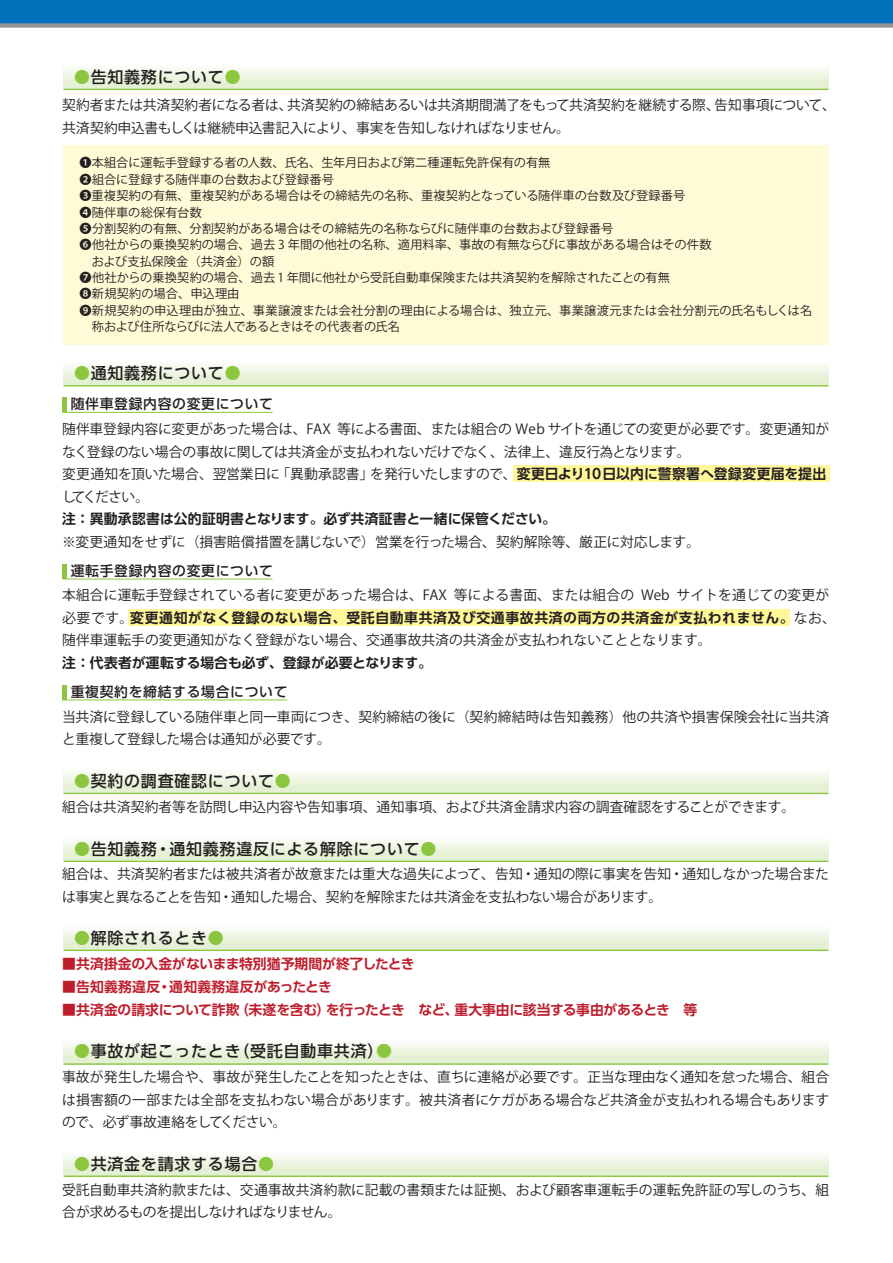
<style>
.page{position:relative;width:893px;height:1263px;background:#fff}
.page>*{position:absolute;margin:0;border:0;box-sizing:border-box;transform-origin:0 0}
.t1{font:500 15.9px "UD Shin Go Pr 6 N";letter-spacing:.05em;color:#231f20}
.t2{font:13.8px/22.5px "Koz Go Pr 6 N";letter-spacing:-.01em;color:#231f20}
.t3{font:700 13.8px "UD Shin Go Pr 6 N De";letter-spacing:-.015em;color:#be1d2c}
.t4{font:700 13.8px "UD Shin Go Pr 6 N De";color:#231f20}
.t5{font:700 13.8px "UD Shin Go Pr 6 N De";letter-spacing:.03em;color:#231f20}
.t6{font:500 13.8px "UD Shin Go Pr 6 N";letter-spacing:.05em;color:#231f20}
.t7{font:700 13.8px "UD Shin Go Pr 6 N De";letter-spacing:.015em;color:#be1d2c}
.t8{font:12.15px "Koz Go Pr 6 N";color:#231f20}
.t9{font:12.15px "Koz Go Pr 6 N";letter-spacing:-.03em;color:#231f20}
.s1{color:#8bc63e}
.s2{font-family:"UD Shin Go Pr 6 N De";font-weight:700}
.s3{font-family:"Koz Go Pr 6 N";font-weight:400}
</style>
<div class="page">
<div style="left:0;top:0;width:893px;height:23px;background:#0072bc"></div>
<div style="left:0;top:23px;width:893px;height:5px;background:#939598"></div>
<div style="left:513px;top:465px;width:316px;height:17px;background:#fff79a"></div>
<div style="left:128px;top:609px;width:661px;height:17px;background:#fff79a"></div>
<svg style="left:64px;top:68px;width:764px;height:21px;background:#e9f3dd"></svg>
<hr style="left:64px;top:89px;width:764px;height:1px;background:#8bc63e">
<div style="left:64px;top:360px;width:764px;height:26px;background:linear-gradient(to bottom,#fdfefb,#e0eece)"></div>
<hr style="left:64px;top:385px;width:764px;height:1px;background:#8bc63e">
<svg style="left:64px;top:772px;width:764px;height:21px;background:#eaf3dd"></svg>
<hr style="left:64px;top:793px;width:764px;height:1px;background:#8bc63e">
<svg style="left:64px;top:840px;width:764px;height:21px;background:#e9f3dc"></svg>
<hr style="left:64px;top:861px;width:764px;height:1px;background:#8bc63e">
<svg style="left:64px;top:929px;width:764px;height:21px;background:#e9f3dc"></svg>
<hr style="left:64px;top:950px;width:764px;height:1px;background:#8bc63e">
<div style="left:64px;top:1038px;width:764px;height:26px;background:linear-gradient(to bottom,#fdfefc,#e0eece)"></div>
<hr style="left:64px;top:1063px;width:764px;height:2px;background:#8bc63e">
<svg style="left:64px;top:1155px;width:764px;height:20px;background:#ebf4df"></svg>
<hr style="left:64px;top:1175px;width:764px;height:2px;background:#8bc63e">
<div style="left:64px;top:145px;width:765px;height:200px;background:#fffbd6"></div>
<hr style="left:63px;top:397px;width:4px;height:15px;background:#8bc63e">
<hr style="left:63px;top:412px;width:210px;height:1px;background:#8bc63e">
<hr style="left:62px;top:685px;width:4px;height:15px;background:#8bc63e">
<hr style="left:62px;top:699px;width:225px;height:1px;background:#8bc63e">
<hr style="left:63px;top:564px;width:4px;height:15px;background:#8bc63e">
<hr style="left:63px;top:579px;width:210px;height:1px;background:#8bc63e">
<p class="t1" style="left:74px;top:64px;width:168px"><span class="s1">●</span>告知義務について<span class="s1">●</span></p>
<p class="t2" style="left:62px;top:94px;width:775px">契約者または共済契約者になる者は、共済契約の締結あるいは共済期間満了をもって共済契約を継続する際、告知事項について、共済契約申込書もしくは継続申込書記入により、事実を告知しなければなりません。</p>
<p class="t8" style="left:79px;top:156px;width:472px">❶本組合に運転手登録する者の人数、氏名、生年月日および第二種運転免許保有の有無</p>
<p class="t8" style="left:79px;top:172px;width:256px">❷組合に登録する随伴車の台数および登録番号</p>
<p class="t8" style="left:79px;top:189px;width:607px">❸重複契約の有無、重複契約がある場合はその締結先の名称、重複契約となっている随伴車の台数及び登録番号</p>
<p class="t8" style="left:79px;top:205px;width:124px">❹随伴車の総保有台数</p>
<p class="t8" style="left:79px;top:222px;width:535px">❺分割契約の有無、分割契約がある場合はその締結先の名称ならびに随伴車の台数および登録番号</p>
<p class="t8" style="left:79px;top:238px;width:634px">❻他社からの乗換契約の場合、過去 3 年間の他社の名称、適用料率、事故の有無ならびに事故がある場合はその件数</p>
<p class="t8" style="left:92px;top:254px;width:184px">および支払保険金（共済金）の額</p>
<p class="t8" style="left:79px;top:271px;width:592px">❼他社からの乗換契約の場合、過去 1 年間に他社から受託自動車保険または共済契約を解除されたことの有無</p>
<p class="t8" style="left:79px;top:287px;width:161px">❽新規契約の場合、申込理由</p>
<p class="t8" style="left:79px;top:303px;width:734px">❾新規契約の申込理由が独立、事業譲渡または会社分割の理由による場合は、独立元、事業譲渡元または会社分割元の氏名もしくは名</p>
<p class="t9" style="left:92px;top:320px;width:310px">称および住所ならびに法人であるときはその代表者の氏名</p>
<p class="t1" style="left:74px;top:360px;width:168px"><span class="s1">●</span>通知義務について<span class="s1">●</span></p>
<p class="t6" style="left:71px;top:393px;width:204px">随伴車登録内容の変更について</p>
<p class="t2" style="left:62px;top:418px;width:768px">随伴車登録内容に変更があった場合は、FAX 等による書面、または組合の Web サイトを通じての変更が必要です。変更通知がなく登録のない場合の事故に関しては共済金が支払われないだけでなく、法律上、違反行為となります。<br>変更通知を頂いた場合、翌営業日に「異動承認書」を発行いたしますので、<span class="s2">変更日より10日以内に警察署へ登録変更届を提出</span>してください。</p>
<p class="t4" style="left:62px;top:508px;width:495px">注：異動承認書は公的証明書となります。必ず共済証書と一緒に保管ください。</p>
<p class="t2" style="left:62px;top:531px;width:640px">※変更通知をせずに（損害賠償措置を講じないで）営業を行った場合、契約解除等、厳正に対応します。</p>
<p class="t6" style="left:71px;top:559px;width:204px">運転手登録内容の変更について</p>
<p class="t2" style="left:62px;top:584px;width:768px">本組合に運転手登録されている者に変更があった場合は、FAX 等による書面、または組合の Web サイトを通じての変更が</p>
<p class="t5" style="left:62px;top:606px;width:775px"><span class="s3">必要です。</span>変更通知がなく登録のない場合、受託自動車共済及び交通事故共済の両方の共済金が支払われません。<span class="s3">なお、</span></p>
<p class="t2" style="left:62px;top:629px;width:651px">随伴車運転手の変更通知がなく登録がない場合、交通事故共済の共済金が支払われないこととなります。</p>
<p class="t4" style="left:62px;top:651px;width:371px">注：代表者が運転する場合も必ず、登録が必要となります。</p>
<p class="t6" style="left:71px;top:680px;width:218px">重複契約を締結する場合について</p>
<p class="t2" style="left:62px;top:705px;width:768px">当共済に登録している随伴車と同一車両につき、契約締結の後に（契約締結時は告知義務）他の共済や損害保険会社に当共済と重複して登録した場合は通知が必要です。</p>
<p class="t1" style="left:74px;top:768px;width:218px"><span class="s1">●</span>契約の調査確認について<span class="s1">●</span></p>
<p class="t2" style="left:62px;top:796px;width:735px">組合は共済契約者等を訪問し申込内容や告知事項、通知事項、および共済金請求内容の調査確認をすることができます。</p>
<p class="t1" style="left:74px;top:836px;width:364px"><span class="s1">●</span>告知義務・通知義務違反による解除について<span class="s1">●</span></p>
<p class="t2" style="left:62px;top:863px;width:768px">組合は、共済契約者または被共済者が故意または重大な過失によって、告知・通知の際に事実を告知・通知しなかった場合または事実と異なることを告知・通知した場合、契約を解除または共済金を支払わない場合があります。</p>
<p class="t1" style="left:74px;top:925px;width:151px"><span class="s1">●</span>解除されるとき<span class="s1">●</span></p>
<p class="t3" style="left:62px;top:953px;width:354px">■共済掛金の入金がないまま特別猶予期間が終了したとき</p>
<p class="t7" style="left:62px;top:975px;width:271px">■告知義務違反・通知義務違反があったとき</p>
<p class="t3" style="left:62px;top:998px;width:637px">■共済金の請求について詐欺（未遂を含む）を行ったとき　など、重大事由に該当する事由があるとき　等</p>
<p class="t1" style="left:74px;top:1038px;width:320px"><span class="s1">●</span>事故が起こったとき（受託自動車共済）<span class="s1">●</span></p>
<p class="t2" style="left:62px;top:1066px;width:768px;text-align:justify">事故が発生した場合や、事故が発生したことを知ったときは、直ちに連絡が必要です。正当な理由なく通知を怠った場合、組合は損害額の一部または全部を支払わない場合があります。被共済者にケガがある場合など共済金が支払われる場合もありますので、必ず事故連絡をしてください。</p>
<p class="t1" style="left:74px;top:1151px;width:202px"><span class="s1">●</span>共済金を請求する場合<span class="s1">●</span></p>
<p class="t2" style="left:62px;top:1179px;width:768px">受託自動車共済約款または、交通事故共済約款に記載の書類または証拠、および顧客車運転手の運転免許証の写しのうち、組合が求めるものを提出しなければなりません。</p>
</div>
